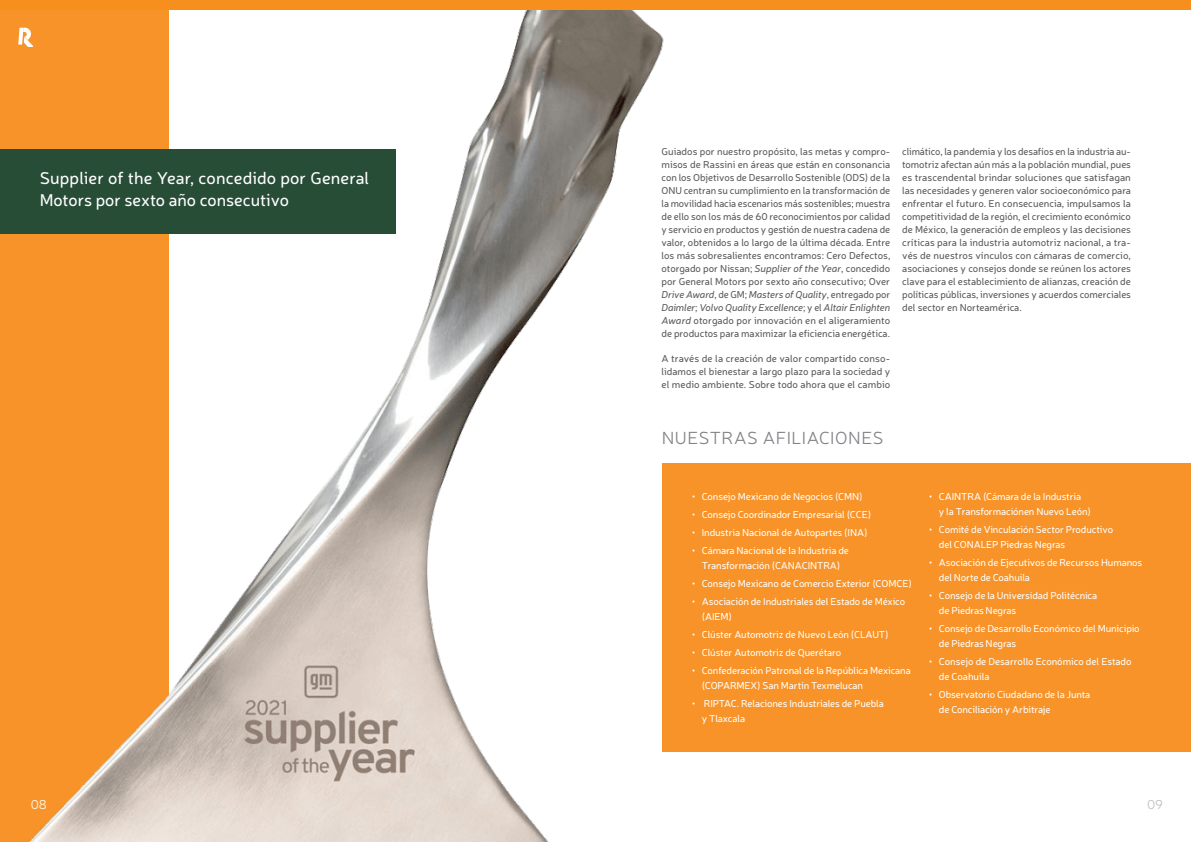
<style>
.page{position:relative;width:1191px;height:842px;background:#fff}
.page>*{position:absolute;margin:0;border:0;box-sizing:border-box;transform-origin:0 0}
.t1{font:300 17.6px "Neris";letter-spacing:.03em;color:#808285}
.t2{font:17px/22px "Neris";color:#fff}
.t3{font:300 13px "Neris";color:#bcbec0}
.t4{font:300 13px "Neris";color:#fff}
.t5{font:10px/13px "Neris";color:#58595b;text-align:justify}
.t6{font:10px/15px "Neris";letter-spacing:-.01em;color:#fff}
.s1{font-style:italic}
</style>
<div class="page">
<div style="left:0;top:10px;width:168px;height:832px;background:#f79328"></div>
<div style="left:662px;top:463px;width:529px;height:289px;background:#f79328"></div>
<img style="left:18px;top:10px;width:646px;height:832px">
<div style="left:0;top:149px;width:395px;height:84px;background:#284d37"></div>
<div style="left:0;top:0;width:1191px;height:10px;background:#f78f1f"></div>
<svg style="left:18px;top:28px;width:15px;height:19px"></svg>
<h2 class="t2" style="left:40px;top:166px;width:331px">Supplier of the Year, concedido por General<br>Motors por sexto año consecutivo</h2>
<h3 class="t4" style="left:31px;top:796px;width:18px">08</h3>
<p class="t5" style="left:661px;top:144px;width:230px">Guiados por nuestro propósito, las metas y compro&shy;misos de Rassini en áreas que están en consonancia con los Objetivos de Desarrollo Sostenible (ODS) de la ONU centran su cumplimiento en la transformación de la movilidad hacia escenarios más sostenibles; muestra de ello son los más de 60 reconocimientos por calidad y servicio en productos y gestión de nuestra cadena de valor, obtenidos a lo largo de la última década. Entre los más sobresalientes encontramos: Cero Defectos, otorgado por Nissan; <span class="s1">Supplier of the Year</span>, concedido por General Motors por sexto año consecutivo; Over <span class="s1">Drive Award</span>, de GM; <span class="s1">Masters of Quality</span>, entregado por <span class="s1">Daimler</span>; <span class="s1">Volvo Quality Excellence</span>; y el <span class="s1">Altair Enlighten Award</span> otorgado por innovación en el aligeramiento de productos para maximizar la eficiencia energética.</p>
<p class="t5" style="left:661px;top:351px;width:230px">A través de la creación de valor compartido conso&shy;lidamos el bienestar a largo plazo para la sociedad y el medio ambiente. Sobre todo ahora que el cambio</p>
<p class="t5" style="left:902px;top:144px;width:230px">climático, la pandemia y los desafíos en la industria au&shy;tomotriz afectan aún más a la población mundial, pues es trascendental brindar soluciones que satisfagan las necesidades y generen valor socioeconómico para enfrentar el futuro. En consecuencia, impulsamos la competitividad de la región, el crecimiento económico de México, la generación de empleos y las decisiones críticas para la industria automotriz nacional, a tra&shy;vés de nuestros vínculos con cámaras de comercio, asociaciones y consejos donde se reúnen los actores clave para el establecimiento de alianzas, creación de políticas públicas, inversiones y acuerdos comerciales del sector en Norteamérica.</p>
<h1 class="t1" style="left:661px;top:426px;width:223px">NUESTRAS AFILIACIONES</h1>
<p class="t6" style="left:692px;top:489px;width:172px">• Consejo Mexicano de Negocios (CMN)</p>
<p class="t6" style="left:692px;top:507px;width:181px">• Consejo Coordinador Empresarial (CCE)</p>
<p class="t6" style="left:692px;top:525px;width:177px">• Industria Nacional de Autopartes (INA)</p>
<p class="t6" style="left:692px;top:543px;width:159px;text-align:center">• Cámara Nacional de la Industria de<br>Transformación (CANACINTRA)</p>
<p class="t6" style="left:692px;top:576px;width:221px">• Consejo Mexicano de Comercio Exterior (COMCE)</p>
<p class="t6" style="left:702px;top:594px;width:205px;text-indent:-10px">• Asociación de Industriales del Estado de México (AIEM)</p>
<p class="t6" style="left:692px;top:627px;width:198px">• Clúster Automotriz de Nuevo León (CLAUT)</p>
<p class="t6" style="left:692px;top:645px;width:151px">• Clúster Automotriz de Querétaro</p>
<p class="t6" style="left:702px;top:663px;width:210px;text-indent:-10px">• Confederación Patronal de la República Mexicana (COPARMEX) San Martín Texmelucan</p>
<p class="t6" style="left:702px;top:696px;width:184px;text-indent:-10px">• RIPTAC. Relaciones Industriales de Puebla y Tlaxcala</p>
<p class="t6" style="left:939px;top:489px;width:153px;text-indent:-10px">• CAINTRA (Cámara de la Industria<br>y la Transformaciónen Nuevo León)</p>
<p class="t6" style="left:939px;top:522px;width:176px;text-indent:-10px">• Comité de Vinculación Sector Productivo del CONALEP Piedras Negras</p>
<p class="t6" style="left:939px;top:555px;width:205px;text-indent:-10px">• Asociación de Ejecutivos de Recursos Humanos del Norte de Coahuila</p>
<p class="t6" style="left:939px;top:588px;width:160px;text-indent:-10px">• Consejo de la Universidad Politécnica de Piedras Negras</p>
<p class="t6" style="left:939px;top:621px;width:202px;text-indent:-10px">• Consejo de Desarrollo Económico del Municipio de Piedras Negras</p>
<p class="t6" style="left:939px;top:654px;width:194px;text-indent:-10px">• Consejo de Desarrollo Económico del Estado de Coahuila</p>
<p class="t6" style="left:939px;top:687px;width:153px;text-indent:-10px">• Observatorio Ciudadano de la Junta de Conciliación y Arbitraje</p>
<h3 class="t3" style="left:1147px;top:796px;width:17px">09</h3>
</div>
